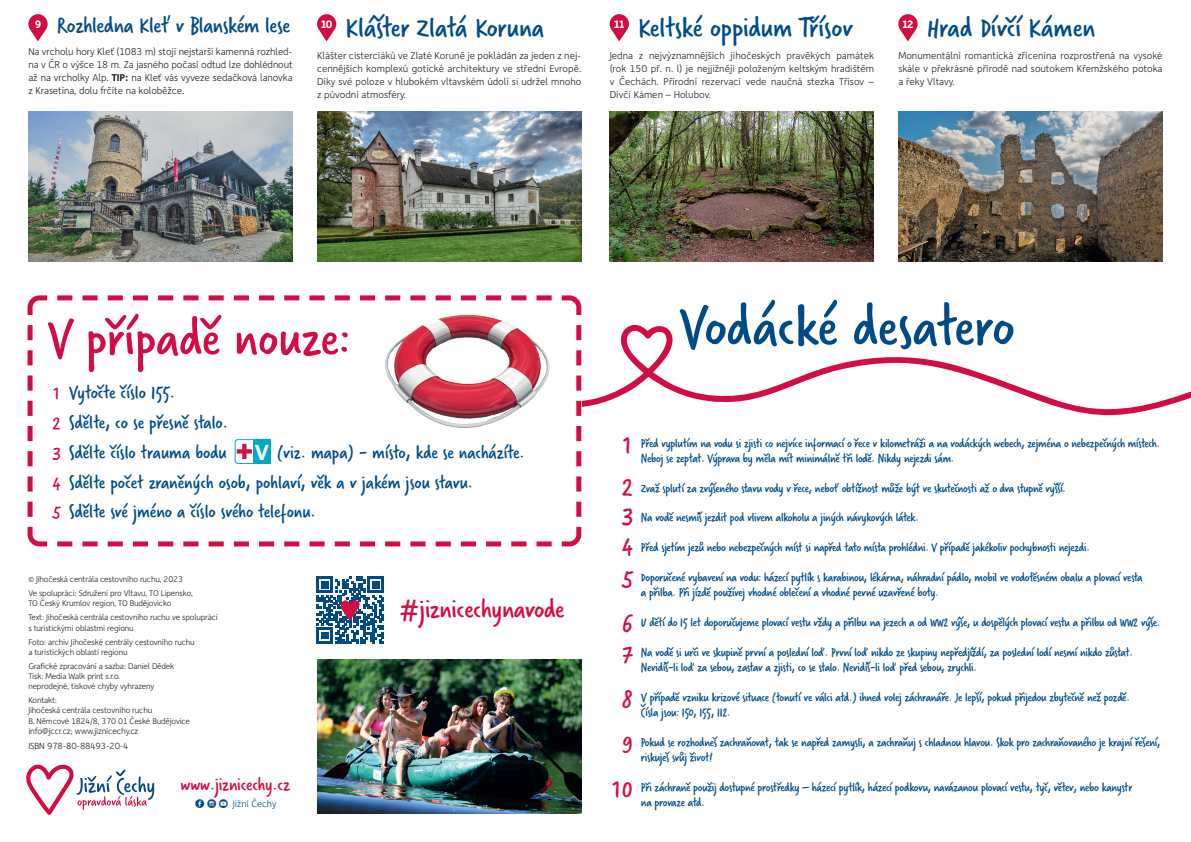
<style>
.page{position:relative;width:1191px;height:842px;background:#fff}
.page>*{position:absolute;margin:0;border:0;box-sizing:border-box;transform-origin:0 0}
.t1{font:62.1px "Verveine Corp";letter-spacing:-.015em;color:#004b87}
.t2{font:56.3px "Verveine Corp";color:#d20d44}
.t3{font:30px "Verveine Corp";color:#004b87}
.t4{font:28.5px "Verveine Corp";letter-spacing:-.01em;color:#d20d44}
.t5{font:24px "Verveine Corp";letter-spacing:-.01em;color:#004b87}
.t6{font:700 22px "Depot";color:#fff}
.t7{font:20px/29.7px "Verveine Corp";color:#004b87}
.t8{font:19.8px "Verveine Corp";letter-spacing:-.01em;color:#d20d44}
.t9{font:13.3px/15.3px "Verveine Corp";letter-spacing:-.02em;color:#004b87}
.t10{font:700 10.9px "Depot";color:#fff}
.t11{font:300 10px/13px "Depot";color:#231f20;text-align:justify}
.t12{font:300 9.4px "Depot";color:#004b87}
.t13{font:300 9px "Depot";letter-spacing:-.02em;color:#231f20}
.t14{font:300 8.7px "Depot";letter-spacing:-.02em;color:#231f20}
.t15{font:300 8.3px/14.1px "Depot";letter-spacing:-.02em;color:#231f20}
.s1{font-weight:700}
.s2{color:#d20d44}
.s3{font-family:"Social Shapes";font-weight:400;font-size:12.8px}
.s4{font-size:27.5px;color:#d20d44}
</style>
<div class="page">
<img style="left:28px;top:111px;width:265px;height:151px">
<img style="left:609px;top:111px;width:265px;height:151px">
<img style="left:317px;top:111px;width:264px;height:151px">
<img style="left:898px;top:111px;width:264px;height:151px">
<img style="left:317px;top:660px;width:264px;height:153px">
<svg style="left:26px;top:764px;width:128px;height:51px"></svg>
<svg style="left:584px;top:324px;width:607px;height:91px"></svg>
<svg style="left:316px;top:576px;width:68px;height:1px"></svg>
<svg style="left:316px;top:577px;width:68px;height:67px"></svg>
<svg style="left:28px;top:14px;width:20px;height:27px"></svg>
<svg style="left:609px;top:14px;width:20px;height:27px"></svg>
<svg style="left:317px;top:14px;width:19px;height:27px"></svg>
<svg style="left:898px;top:14px;width:19px;height:27px"></svg>
<svg style="left:27px;top:295px;width:557px;height:252px"></svg>
<img style="left:383px;top:315px;width:168px;height:114px">
<div style="left:235px;top:440px;width:35px;height:23px;background:#fff;border-radius:3px"></div>
<div style="left:235px;top:439px;width:35px;height:25px;border:1px solid #01a9c4;border-radius:3px"></div>
<svg style="left:237px;top:444px;width:15px;height:15px"></svg>
<div style="left:253px;top:439px;width:17px;height:25px;background:#01a9c4"></div>
<h3 class="t3" style="left:345px;top:6px;width:200px">Klášter Zlatá Koruna</h3>
<p class="t11" style="left:317px;top:49px;width:266px">Klášter cisterciáků ve Zlaté Koruně je pokládán za jeden z nej&shy;cennějších komplexů gotické architektury ve střední Evropě.<br>Díky své poloze v hlubokém vltavském údolí si udržel mnoho z původní atmosféry.</p>
<h3 class="t3" style="left:638px;top:6px;width:216px">Keltské oppidum Třísov</h3>
<p class="t11" style="left:609px;top:49px;width:266px">Jedna z nejvýznamnějších jihočeských pravěkých památek (rok 150 př. n. l) je nejjižněji položeným keltským hradištěm v Čechách. Přírodní rezervací vede naučná stezka Třísov – Dívčí Kámen – Holubov.</p>
<h3 class="t3" style="left:926px;top:6px;width:170px">Hrad Dívčí Kámen</h3>
<p class="t11" style="left:898px;top:49px;width:266px">Monumentální romantická zřícenina rozprostřená na vysoké skále v překrásné přírodě nad soutokem Křemžského potoka a řeky Vltavy.</p>
<h3 class="t5" style="left:57px;top:8px;width:235px">Rozhledna Kleť v Blanském lese</h3>
<p class="t11" style="left:28px;top:45px;width:266px">Na vrcholu hory Kleť (1083 m) stojí nejstarší kamenná rozhled&shy;na v ČR o výšce 18 m. Za jasného počasí odtud lze dohlédnout až na vrcholky Alp. <span class="s1">TIP:</span> na Kleť vás vyveze sedačková lanovka z Krasetína, dolu frčíte na koloběžce.</p>
<p class="t10" style="left:35px;top:17px;width:8px">9</p>
<p class="t10" style="left:614px;top:17px;width:13px">11</p>
<p class="t10" style="left:321px;top:17px;width:13px">10</p>
<p class="t10" style="left:902px;top:17px;width:13px">12</p>
<h2 class="t2" style="left:47px;top:299px;width:305px">V případě nouze:</h2>
<h3 class="t7" style="left:52px;top:378px;width:177px"><span class="s2">1</span> Vytočte číslo 155.<br><span class="s2">2</span> Sdělte, co se přesně stalo.<br><span class="s2">3</span> Sdělte číslo trauma bodu</h3>
<h3 class="t7" style="left:52px;top:437px;width:474px;text-indent:224px">(viz. mapa) - místo, kde se nacházíte.<br><span class="s2">4</span> Sdělte počet zraněných osob, pohlaví, věk a v jakém jsou stavu.<br><span class="s2">5</span> Sdělte své jméno a číslo svého telefonu.</h3>
<h3 class="t6" style="left:255px;top:438px;width:16px">V</h3>
<p class="t15" style="left:28px;top:572px;width:166px">© Jihočeská centrála cestovního ruchu, 2023<br>Ve spolupráci: Sdružení pro Vltavu, TO Lipensko,</p>
<p class="t15" style="left:28px;top:596px;width:191px">TO Český Krumlov region, TO Budějovicko<br>Text: Jihočeská centrála cestovního ruchu ve spolupráci</p>
<p class="t15" style="left:28px;top:620px;width:168px">s turistickými oblastmi regionu<br>Foto: archiv Jihočeské centrály cestovního ruchu</p>
<p class="t15" style="left:28px;top:645px;width:147px">a turistických oblastí regionu<br>Grafické zpracování a sazba: Daniel Dědek</p>
<p class="t15" style="left:28px;top:671px;width:127px;line-height:10.2px">Tisk: Media Walk print s.r.o. neprodejné, tiskové chyby vyhrazeny</p>
<p class="t15" style="left:28px;top:695px;width:163px;line-height:10.2px">Kontakt:<br>Jihočeská centrála cestovního ruchu<br>B. Němcové 1824/8, 370 01 České Budějovice</p>
<p class="t14" style="left:28px;top:726px;width:112px">info@jccr.cz; www.jiznicechy.cz</p>
<p class="t13" style="left:28px;top:741px;width:102px">ISBN 978-80-88493-20-4</p>
<h3 class="t8" style="left:180px;top:771px;width:111px">www.jiznicechy.cz</h3>
<p class="t12" style="left:195px;top:798px;width:83px"><span class="s3">! $ *</span> Jižní Čechy</p>
<h3 class="t4" style="left:399px;top:590px;width:167px">#jiznicechynavode</h3>
<h1 class="t1" style="left:678px;top:283px;width:337px">Vodácké desatero</h1>
<p class="t9" style="left:641px;top:435px;width:521px;text-indent:-19px"><span class="s4">1</span> Před vyplutím na vodu si zjisti co nejvíce informací o řece v kilometráži a na vodáckých webech, zejména o nebezpečných místech.<br>Neboj se zeptat. Výprava by měla mít minimálně tři lodě. Nikdy nejezdi sám.</p>
<p class="t9" style="left:622px;top:480px;width:445px"><span class="s4">2</span> Zvaž splutí za zvýšeného stavu vody v řece, neboť obtížnost může být ve skutečnosti až o dva stupně vyšší.</p>
<p class="t9" style="left:622px;top:510px;width:298px"><span class="s4">3</span> Na vodě nesmíš jezdit pod vlivem alkoholu a jiných návykových látek.</p>
<p class="t9" style="left:622px;top:540px;width:469px"><span class="s4">4</span> Před sjetím jezů nebo nebezpečných míst si napřed tato místa prohlédni. V případě jakékoliv pochybnosti nejezdi.</p>
<p class="t9" style="left:641px;top:570px;width:503px;text-indent:-19px"><span class="s4">5</span> Doporučené vybavení na vodu: házecí pytlík s karabinou, lékárna, náhradní pádlo, mobil ve vodotěsném obalu a plovací vesta a přilba. Při jízdě používej vhodné oblečení a vhodné pevné uzavřené boty.</p>
<p class="t9" style="left:622px;top:615px;width:540px"><span class="s4">6</span> U dětí do 15 let doporučujeme plovací vestu vždy a přilbu na jezech a od WW2 výše, u dospělých plovací vestu a přilbu od WW2 výše.</p>
<p class="t9" style="left:641px;top:644px;width:493px;text-indent:-19px"><span class="s4">7</span> Na vodě si urči ve skupině první a poslední loď. První loď nikdo ze skupiny nepředjíždí, za poslední lodí nesmí nikdo zůstat.<br>Nevidíš-li loď za sebou, zastav a zjisti, co se stalo. Nevidíš-li loď před sebou, zrychli.</p>
<p class="t9" style="left:641px;top:689px;width:490px;text-indent:-19px"><span class="s4">8</span> V případě vzniku krizové situace (tonutí ve válci atd.) ihned volej záchranáře. Je lepší, pokud přijedou zbytečně než pozdě.<br>Čísla jsou: 150, 155, 112.</p>
<p class="t9" style="left:641px;top:734px;width:521px;text-indent:-19px"><span class="s4">9</span> Pokud se rozhodneš zachraňovat, tak se napřed zamysli, a zachraňuj s chladnou hlavou. Skok pro zachraňovaného je krajní řešení, riskuješ svůj život!</p>
<p class="t9" style="left:641px;top:779px;width:493px;text-indent:-30px"><span class="s4">10</span> Při záchraně použij dostupné prostředky – házecí pytlík, házecí podkovu, navázanou plovací vestu, tyč, větev, nebo kanystr na provaze atd.</p>
</div>
